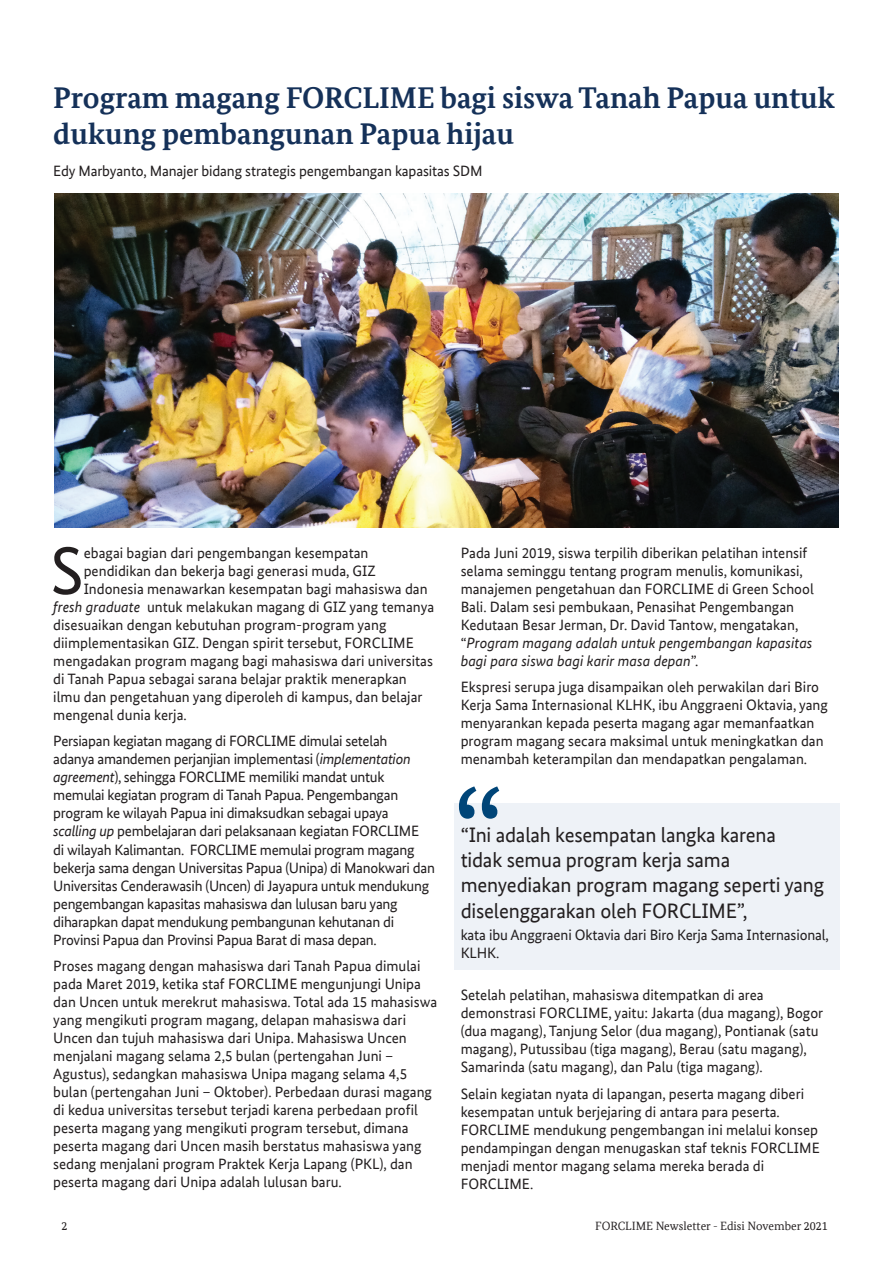
<style>
.page{position:relative;width:893px;height:1263px;background:#fff}
.page>*{position:absolute;margin:0;border:0;box-sizing:border-box;transform-origin:0 0}
.t1{font:134.1px "Bundes Sans Office";color:#004578}
.t2{font:67.2px "Bundes Sans Office";color:#231f20}
.t3{font:700 30px/36px "Bundes Serif Office";color:#153159}
.t4{font:21px/25.2px "Bundes Sans Office";letter-spacing:-.01em;color:#231f20}
.t5{font:15px/18px "Bundes Sans Office";color:#231f20}
.t6{font:15px/18px "Bundes Sans Office";letter-spacing:-.02em;color:#231f20}
.t7{font:12px "Bundes Serif Office";color:#231f20}
.s1{font-style:italic}
</style>
<div class="page">
<img style="left:54px;top:193px;width:785px;height:334px">
<div style="left:454px;top:803px;width:386px;height:166px;background:#eef2f7"></div>
<h3 class="t3" style="left:53px;top:80px;width:783px">Program magang FORCLIME bagi siswa Tanah Papua untuk dukung pembangunan Papua hijau</h3>
<p class="t5" style="left:53px;top:161px;width:431px">Edy Marbyanto, Manajer bidang strategis pengembangan kapasitas SDM</p>
<h2 class="t2" style="left:50px;top:533px;width:35px">S</h2>
<p class="t5" style="left:84px;top:544px;width:286px">ebagai bagian dari pengembangan kesempatan</p>
<p class="t5" style="left:84px;top:562px;width:294px">pendidikan dan bekerja bagi generasi muda, GIZ</p>
<p class="t5" style="left:84px;top:580px;width:345px">Indonesia menawarkan kesempatan bagi mahasiswa dan</p>
<p class="t5" style="left:53px;top:598px;width:382px"><span class="s1">fresh graduate</span> untuk melakukan magang di GIZ yang temanya</p>
<p class="t5" style="left:53px;top:616px;width:335px">disesuaikan dengan kebutuhan program-program yang</p>
<p class="t5" style="left:53px;top:634px;width:362px">diimplementasikan GIZ. Dengan spirit tersebut, FORCLIME</p>
<p class="t5" style="left:53px;top:652px;width:381px">mengadakan program magang bagi mahasiswa dari universitas</p>
<p class="t5" style="left:53px;top:670px;width:355px">di Tanah Papua sebagai sarana belajar praktik menerapkan</p>
<p class="t5" style="left:53px;top:688px;width:371px">ilmu dan pengetahuan yang diperoleh di kampus, dan belajar</p>
<p class="t5" style="left:53px;top:706px;width:135px">mengenal dunia kerja.</p>
<p class="t6" style="left:53px;top:732px;width:383px">Persiapan kegiatan magang di FORCLIME dimulai setelah<br>adanya amandemen perjanjian implementasi (<span class="s1">implementation agreement</span>), sehingga FORCLIME memiliki mandat untuk memulai kegiatan program di Tanah Papua. Pengembangan program ke wilayah Papua ini dimaksudkan sebagai upaya <span class="s1">scalling up</span> pembelajaran dari pelaksanaan kegiatan FORCLIME<br>di wilayah Kalimantan. FORCLIME memulai program magang bekerja sama dengan Universitas Papua (Unipa) di Manokwari dan Universitas Cenderawasih (Uncen) di Jayapura untuk mendukung pengembangan kapasitas mahasiswa dan lulusan baru yang diharapkan dapat mendukung pembangunan kehutanan di Provinsi Papua dan Provinsi Papua Barat di masa depan.</p>
<p class="t5" style="left:53px;top:957px;width:385px">Proses magang dengan mahasiswa dari Tanah Papua dimulai pada Maret 2019, ketika staf FORCLIME mengunjungi Unipa dan Uncen untuk merekrut mahasiswa. Total ada 15 mahasiswa yang mengikuti program magang, delapan mahasiswa dari Uncen dan tujuh mahasiswa dari Unipa. Mahasiswa Uncen menjalani magang selama 2,5 bulan (pertengahan Juni – Agustus), sedangkan mahasiswa Unipa magang selama 4,5 bulan (pertengahan Juni – Oktober). Perbedaan durasi magang di kedua universitas tersebut terjadi karena perbedaan profil peserta magang yang mengikuti program tersebut, dimana peserta magang dari Uncen masih berstatus mahasiswa yang sedang menjalani program Praktek Kerja Lapang (PKL), dan peserta magang dari Unipa adalah lulusan baru.</p>
<p class="t5" style="left:461px;top:544px;width:355px">Pada Juni 2019, siswa terpilih diberikan pelatihan intensif selama seminggu tentang program menulis, komunikasi, manajemen pengetahuan dan FORCLIME di Green School Bali. Dalam sesi pembukaan, Penasihat Pengembangan Kedutaan Besar Jerman, Dr. David Tantow, mengatakan, “<span class="s1">Program magang adalah untuk pengembangan kapasitas bagi para siswa bagi karir masa depan</span>”.</p>
<p class="t5" style="left:461px;top:678px;width:369px">Ekspresi serupa juga disampaikan oleh perwakilan dari Biro Kerja Sama Internasional KLHK, ibu Anggraeni Oktavia, yang menyarankan kepada peserta magang agar memanfaatkan program magang secara maksimal untuk meningkatkan dan menambah keterampilan dan mendapatkan pengalaman.</p>
<h1 class="t1" style="left:452px;top:759px;width:54px">“</h1>
<h3 class="t4" style="left:461px;top:822px;width:365px">“Ini adalah kesempatan langka karena<br>tidak semua program kerja sama menyediakan program magang seperti yang diselenggarakan oleh FORCLIME”,</h3>
<p class="t5" style="left:461px;top:926px;width:370px">kata ibu Anggraeni Oktavia dari Biro Kerja Sama Internasional,<br>KLHK.</p>
<p class="t5" style="left:461px;top:986px;width:364px">Setelah pelatihan, mahasiswa ditempatkan di area demonstrasi FORCLIME, yaitu: Jakarta (dua magang), Bogor (dua magang), Tanjung Selor (dua magang), Pontianak (satu magang), Putussibau (tiga magang), Berau (satu magang), Samarinda (satu magang), dan Palu (tiga magang).</p>
<p class="t5" style="left:461px;top:1085px;width:361px">Selain kegiatan nyata di lapangan, peserta magang diberi kesempatan untuk berjejaring di antara para peserta.<br>FORCLIME mendukung pengembangan ini melalui konsep pendampingan dengan menugaskan staf teknis FORCLIME menjadi mentor magang selama mereka berada di FORCLIME.</p>
<p class="t7" style="left:62px;top:1219px;width:7px">2</p>
<p class="t7" style="left:595px;top:1219px;width:234px">FORCLIME Newsletter - Edisi November 2021</p>
</div>
